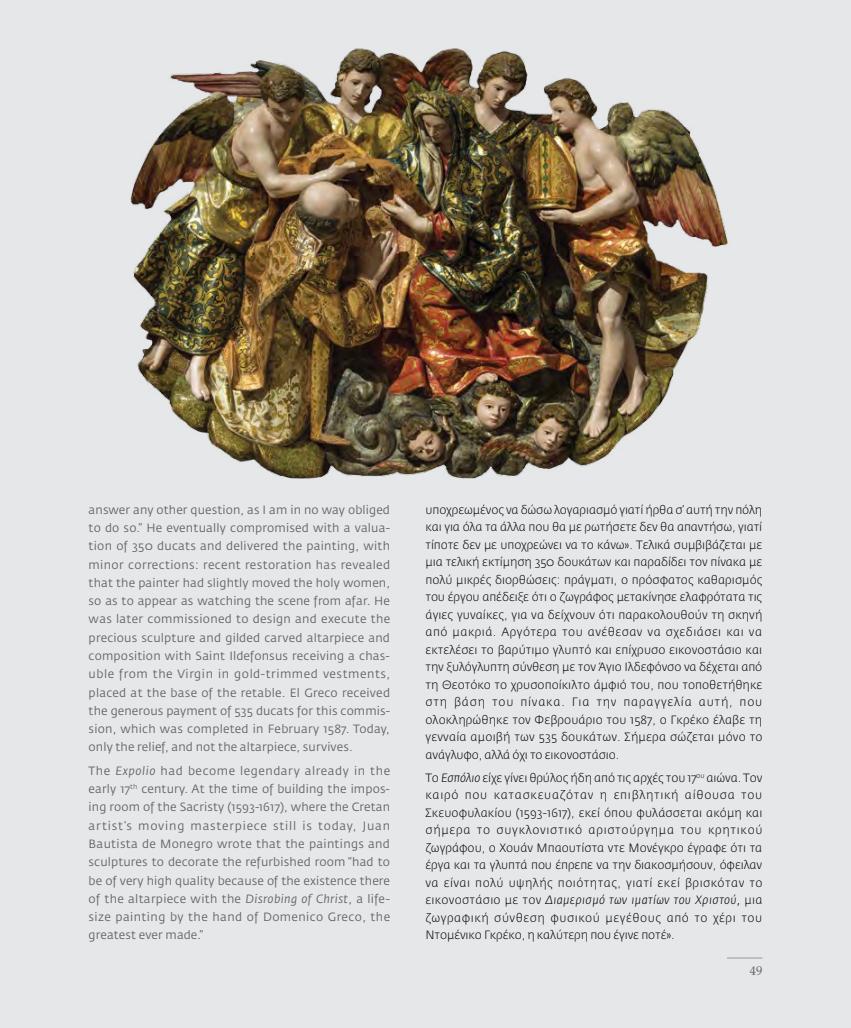
<style>
.page{position:relative;width:851px;height:1028px;background:#fff}
.page>*{position:absolute;margin:0;border:0;box-sizing:border-box;transform-origin:0 0}
.t1{font:12.5px "Palatino";color:#636466}
.t2{font:300 11.88px/17.5px "Fedra Sans Pro";letter-spacing:-.01em;color:#000;text-align:justify}
.t3{font:11.88px/18.2px "Fedra Sans Pro";letter-spacing:.01em;color:#636466;text-align:justify}
.s1{font-style:italic}
</style>
<div class="page">
<div style="left:0;top:0;width:850px;height:1028px;background:#e6e7e8"></div>
<hr style="left:726px;top:957px;width:36px;height:2px;background:#bcbec0">
<img style="left:130px;top:48px;width:598px;height:431px">
<p class="t3" style="left:89px;top:500px;width:303px">answer any other question, as I am in no way obliged to do so.” He eventually compromised with a valua&shy;tion of 350 ducats and delivered the painting, with minor corrections: recent restoration has revealed that the painter had slightly moved the holy women, so as to appear as watching the scene from afar. He was later commissioned to design and execute the precious sculpture and gilded carved altarpiece and composition with Saint Ildefonsus receiving a chas&shy;uble from the Virgin in gold-trimmed vestments, placed at the base of the retable. El Greco received the generous payment of 535 ducats for this commis&shy;sion, which was completed in February 1587. Today, only the relief, and not the altarpiece, survives.</p>
<p class="t3" style="left:89px;top:761px;width:303px">The <span class="s1">Expolio</span> had become legendary already in the early 17<sup>th</sup> century. At the time of building the impos&shy;ing room of the Sacristy (1593-1617), where the Cretan artist’s moving masterpiece still is today, Juan Bautista de Monegro wrote that the paintings and sculptures to decorate the refurbished room “had to be of very high quality because of the existence there of the altarpiece with the <span class="s1">Disrobing of Christ</span>, a life&shy;size painting by the hand of Domenico Greco, the greatest ever made.”</p>
<p class="t2" style="left:425px;top:501px;width:338px">υποχρεωμένος να δώσω λογαριασμό γιατί ήρθα σ’ αυτή την πόλη και για όλα τα άλλα που θα με ρωτήσετε δεν θα απαντήσω, γιατί τίποτε δεν με υποχρεώνει να το κάνω». Τελικά συμβιβάζεται με μια τελική εκτίμηση 350 δουκάτων και παραδίδει τον πίνακα με πολύ μικρές διορθώσεις: πράγματι, ο πρόσφατος καθαρισμός του έργου απέδειξε ότι ο ζωγράφος μετακίνησε ελαφρότατα τις άγιες γυναίκες, για να δείχνουν ότι παρακολουθούν τη σκηνή από μακριά. Αργότερα του ανέθεσαν να σχεδιάσει και να εκτελέσει το βαρύτιμο γλυπτό και επίχρυσο εικονοστάσιο και την ξυλόγλυπτη σύνθεση με τον Άγιο Ιλδεφόνσο να δέχεται από τη Θεοτόκο το χρυσοποίκιλτο άμφιό του, που τοποθετήθηκε στη βάση του πίνακα. Για την παραγγελία αυτή, που ολοκληρώθηκε τον Φεβρουάριο του 1587, ο Γκρέκο έλαβε τη γενναία αμοιβή των 535 δουκάτων. Σήμερα σώζεται μόνο το ανάγλυφο, αλλά όχι το εικονοστάσιο.</p>
<p class="t2" style="left:425px;top:769px;width:338px">Το <span class="s1">Εσπόλιο</span> είχε γίνει θρύλος ήδη από τις αρχές του 17<sup>ου</sup> αιώνα. Τον καιρό που κατασκευαζόταν η επιβλητική αίθουσα του Σκευοφυλακίου (1593-1617), εκεί όπου φυλάσσεται ακόμη και σήμερα το συγκλονιστικό αριστούργημα του κρητικού ζωγράφου, ο Χουάν Μπαουτίστα ντε Μονέγκρο έγραφε ότι τα έργα και τα γλυπτά που έπρεπε να την διακοσμήσουν, όφειλαν να είναι πολύ υψηλής ποιότητας, γιατί εκεί βρισκόταν το εικονοστάσιο με τον <span class="s1">Διαμερισμό των ιματίων του Χριστού,</span> μια ζωγραφική σύνθεση φυσικού μεγέθους από το χέρι του Ντομένικο Γκρέκο, η καλύτερη που έγινε ποτέ».</p>
<p class="t1" style="left:749px;top:960px;width:14px">49</p>
</div>
